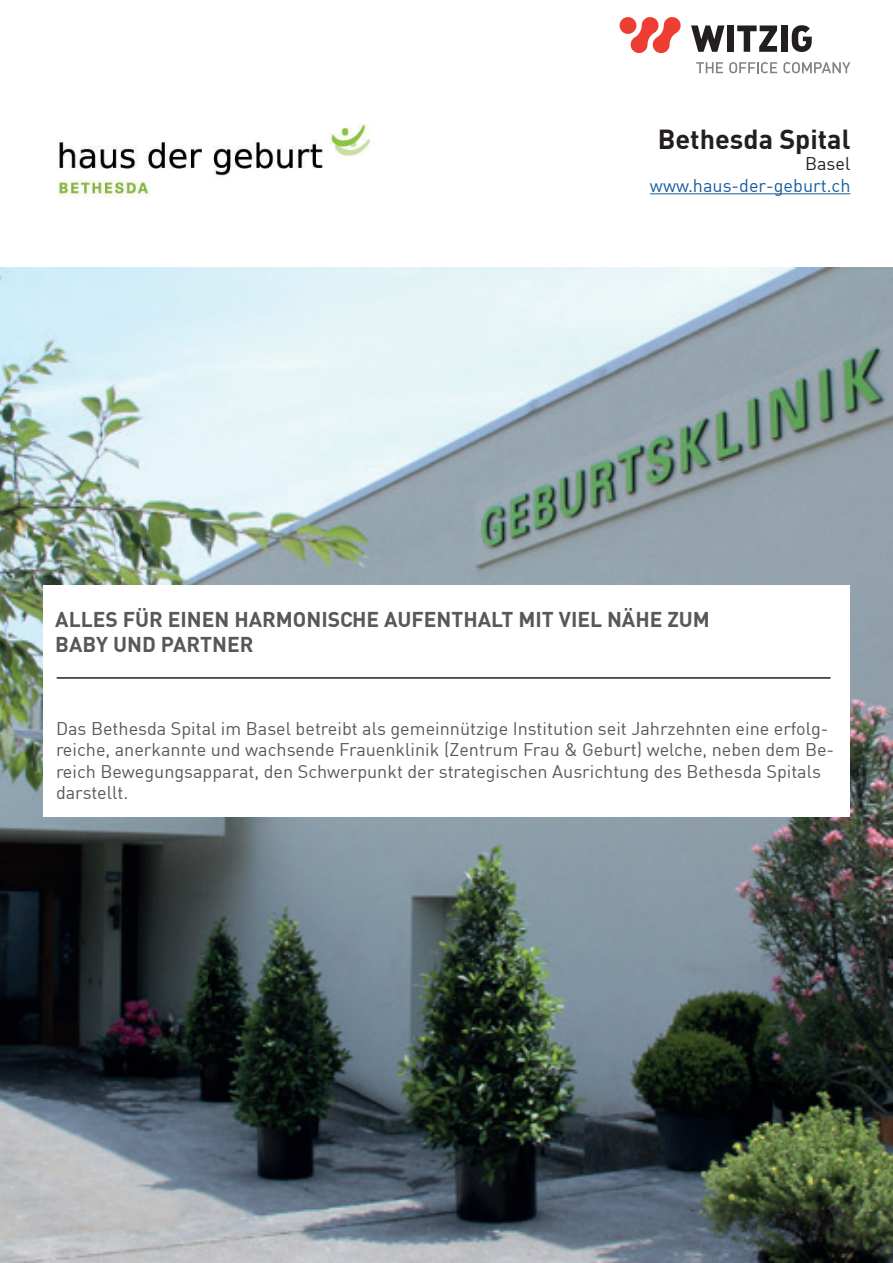
<style>
.page{position:relative;width:893px;height:1263px;background:#fff}
.page>*{position:absolute;margin:0;border:0;box-sizing:border-box;transform-origin:0 0}
.t1{font:700 27px "DIN";color:#231f20}
.t2{font:700 21px/25.2px "DIN";color:#57585a}
.t3{font:18px/21.6px "DIN";color:#57585a}
.t4{font:18px "DIN";color:#175d9e}
.t5{font:18px "DIN";color:#231f20}
</style>
<div class="page">
<svg style="left:691px;top:25px;width:33px;height:27px"></svg>
<div style="left:727px;top:25px;width:7px;height:27px;background:#231f20"></div>
<svg style="left:737px;top:25px;width:40px;height:27px"></svg>
<div style="left:781px;top:25px;width:7px;height:27px;background:#231f20"></div>
<svg style="left:792px;top:25px;width:20px;height:27px"></svg>
<div style="left:619px;top:17px;width:17px;height:17px;background:#ee3e34;border-radius:50%"></div>
<svg style="left:630px;top:17px;width:51px;height:36px"></svg>
<svg style="left:696px;top:62px;width:27px;height:11px"></svg>
<svg style="left:729px;top:62px;width:48px;height:11px"></svg>
<svg style="left:783px;top:62px;width:67px;height:11px"></svg>
<img style="left:0;top:268px;width:893px;height:995px">
<hr style="left:650px;top:193px;width:200px;height:1px;background:#175d9e">
<div style="left:43px;top:585px;width:807px;height:231px;background:#fff"></div>
<hr style="left:57px;top:677px;width:774px;height:2px;background:#231f20">
<img style="left:57px;top:124px;width:314px;height:73px">
<h1 class="t1" style="left:658px;top:121px;width:194px">Bethesda Spital</h1>
<p class="t5" style="left:805px;top:152px;width:47px">Basel</p>
<p class="t4" style="left:650px;top:174px;width:202px">www.haus-der-geburt.ch</p>
<p class="t2" style="left:55px;top:606px;width:656px">ALLES FÜR EINEN HARMONISCHE AUFENTHALT MIT VIEL NÄHE ZUM<br>BABY UND PARTNER</p>
<p class="t3" style="left:56px;top:717px;width:780px">Das Bethesda Spital im Basel betreibt als gemeinnützige Institution seit Jahrzehnten eine erfolg&shy;reiche, anerkannte und wachsende Frauenklinik (Zentrum Frau &amp; Geburt) welche, neben dem Be&shy;reich Bewegungsapparat, den Schwerpunkt der strategischen Ausrichtung des Bethesda Spitals darstellt.</p>
</div>
